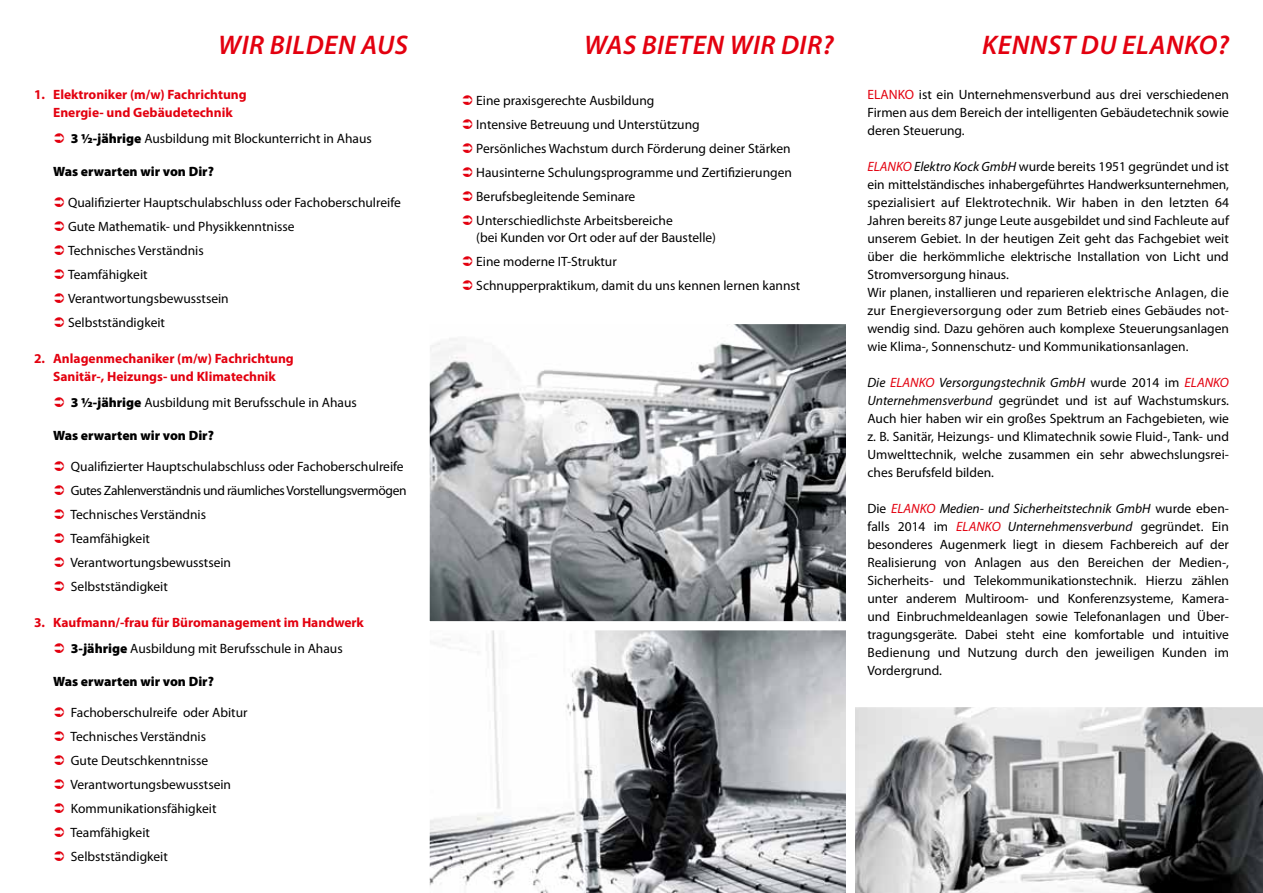
<style>
.page{position:relative;width:1263px;height:893px;background:#fff}
.page>*{position:absolute;margin:0;border:0;box-sizing:border-box;transform-origin:0 0}
.t1{font:italic 600 27px "Myriad Pro";letter-spacing:.02em;color:#e3000f}
.t2{font:13.5px/18px "Myriad Pro";color:#000}
.t3{font:700 13.5px/18px "Myriad Pro";color:#e3000f;text-align:center}
.t4{font:900 13.5px "Myriad Pro";color:#000}
.s1{font-weight:900}
.s2{font-weight:900;color:#000}
.s3{font-weight:400;color:#000}
.s4{color:#e3000f}
.s5{font-style:italic;color:#e3000f}
.s6{font-style:italic}
</style>
<div class="page">
<svg style="left:855px;top:707px;width:408px;height:186px;background:#9b9c9d"></svg>
<img style="left:431px;top:325px;width:414px;height:295px">
<div style="left:421px;top:315px;width:434px;height:315px;border:9px solid #fff"></div>
<svg style="left:421px;top:621px;width:434px;height:272px"></svg>
<h1 class="t1" style="left:218px;top:28px;width:191px">WIR BILDEN AUS</h1>
<p class="t3" style="left:34px;top:85px;width:214px">1. Elektroniker (m/w) Fachrichtung<br>Energie- und Gebäudetechnik</p>
<p class="t2" style="left:71px;top:129px;width:303px"><span class="s1">3 ½-jährige</span> Ausbildung mit Blockunterricht in Ahaus</p>
<p class="t4" style="left:53px;top:162px;width:162px">Was erwarten wir von Dir?</p>
<p class="t2" style="left:68px;top:191px;width:334px;line-height:24px">Qualifizierter Hauptschulabschluss oder Fachoberschulreife<br>Gute Mathematik- und Physikkenntnisse<br>Technisches Verständnis<br>Teamfähigkeit<br>Verantwortungsbewusstsein<br>Selbstständigkeit</p>
<p class="t3" style="left:34px;top:349px;width:261px">2. Anlagenmechaniker (m/w) Fachrichtung<br>Sanitär-, Heizungs- und Klimatechnik</p>
<p class="t2" style="left:71px;top:393px;width:288px"><span class="s1">3 ½-jährige</span> Ausbildung mit Berufsschule in Ahaus</p>
<p class="t4" style="left:53px;top:426px;width:162px">Was erwarten wir von Dir?</p>
<p class="t2" style="left:70px;top:455px;width:338px;line-height:24px">Qualifizierter Hauptschulabschluss oder Fachoberschulreife Gutes Zahlenverständnis und räumliches Vorstellungsvermögen Technisches Verständnis<br>Teamfähigkeit<br>Verantwortungsbewusstsein<br>Selbstständigkeit</p>
<p class="t3" style="left:71px;top:610px;width:295px;line-height:25.5px;text-align:left;text-indent:-37px">3. Kaufmann/-frau für Büromanagement im Handwerk<br><span class="s2">3-jährige</span> <span class="s3">Ausbildung mit Berufsschule in Ahaus</span></p>
<p class="t4" style="left:53px;top:672px;width:162px">Was erwarten wir von Dir?</p>
<p class="t2" style="left:70px;top:701px;width:179px;line-height:24px">Fachoberschulreife oder Abitur<br>Technisches Verständnis<br>Gute Deutschkenntnisse<br>Verantwortungsbewusstsein<br>Kommunikationsfähigkeit<br>Teamfähigkeit<br>Selbstständigkeit</p>
<h1 class="t1" style="left:584px;top:28px;width:251px">WAS BIETEN WIR DIR?</h1>
<p class="t2" style="left:476px;top:89px;width:317px;line-height:24px">Eine praxisgerechte Ausbildung<br>Intensive Betreuung und Unterstützung<br>Persönliches Wachstum durch Förderung deiner Stärken Hausinterne Schulungsprogramme und Zertifizierungen Berufsbegleitende Seminare<br>Unterschiedlichste Arbeitsbereiche</p>
<p class="t2" style="left:476px;top:225px;width:326px;line-height:24px">(bei Kunden vor Ort oder auf der Baustelle)<br>Eine moderne IT-Struktur<br>Schnupperpraktikum, damit du uns kennen lernen kannst</p>
<h1 class="t1" style="left:982px;top:28px;width:157px">KENNST DU ELAN</h1>
<h1 class="t1" style="left:1184px;top:28px;width:46px">KO?</h1>
<p class="t2" style="left:867px;top:86px;width:363px;text-align:justify"><span class="s4">ELANKO</span> ist ein Unternehmensverbund aus drei verschiedenen Firmen aus dem Bereich der intelligenten Gebäudetechnik sowie deren Steuerung.</p>
<p class="t2" style="left:867px;top:158px;width:363px"><span class="s5">ELANKO</span> <span class="s6">Elektro Kock GmbH</span> wurde bereits 1951 gegründet und ist ein mittelständisches inhabergeführtes Handwerksunternehmen, spezialisiert auf Elektrotechnik. Wir haben in den letzten 64<br>Jahren bereits 87 junge Leute ausgebildet und sind Fachleute auf unserem Gebiet. In der heutigen Zeit geht das Fachgebiet weit über die herkömmliche elektrische Installation von Licht und Stromversorgung hinaus.<br>Wir planen, installieren und reparieren elektrische Anlagen, die zur Energieversorgung oder zum Betrieb eines Gebäudes not&shy;wendig sind. Dazu gehören auch komplexe Steuerungsanlagen wie Klima-, Sonnenschutz- und Kommunikationsanlagen.</p>
<p class="t2" style="left:867px;top:373px;width:363px;text-align:justify"><span class="s6">Die</span> <span class="s5">ELANKO</span> <span class="s6">Versorgungstechnik GmbH</span> wurde 2014 im <span class="s5">ELANKO </span><span class="s6">Unternehmensverbund</span> gegründet und ist auf Wachstumskurs.<br>Auch hier haben wir ein großes Spektrum an Fachgebieten, wie z. B. Sanitär, Heizungs- und Klimatechnik sowie Fluid-, Tank- und Umwelttechnik, welche zusammen ein sehr abwechslungsrei&shy;ches Berufsfeld bilden.</p>
<p class="t2" style="left:867px;top:499px;width:363px;text-align:justify">Die <span class="s5">ELANKO</span> <span class="s6">Medien- und Sicherheitstechnik GmbH</span> wurde eben&shy;falls 2014 im <span class="s5">ELANKO</span> <span class="s6">Unternehmensverbund</span> gegründet. Ein besonderes Augenmerk liegt in diesem Fachbereich auf der Realisierung von Anlagen aus den Bereichen der Medien-, Sicherheits- und Telekommunikationstechnik. Hierzu zählen unter anderem Multiroom- und Konferenzsysteme, Kamera&shy;und Einbruchmeldeanlagen sowie Telefonanlagen und Über&shy;tragungsgeräte. Dabei steht eine komfortable und intuitive Bedienung und Nutzung durch den jeweiligen Kunden im Vordergrund.</p>
</div>
